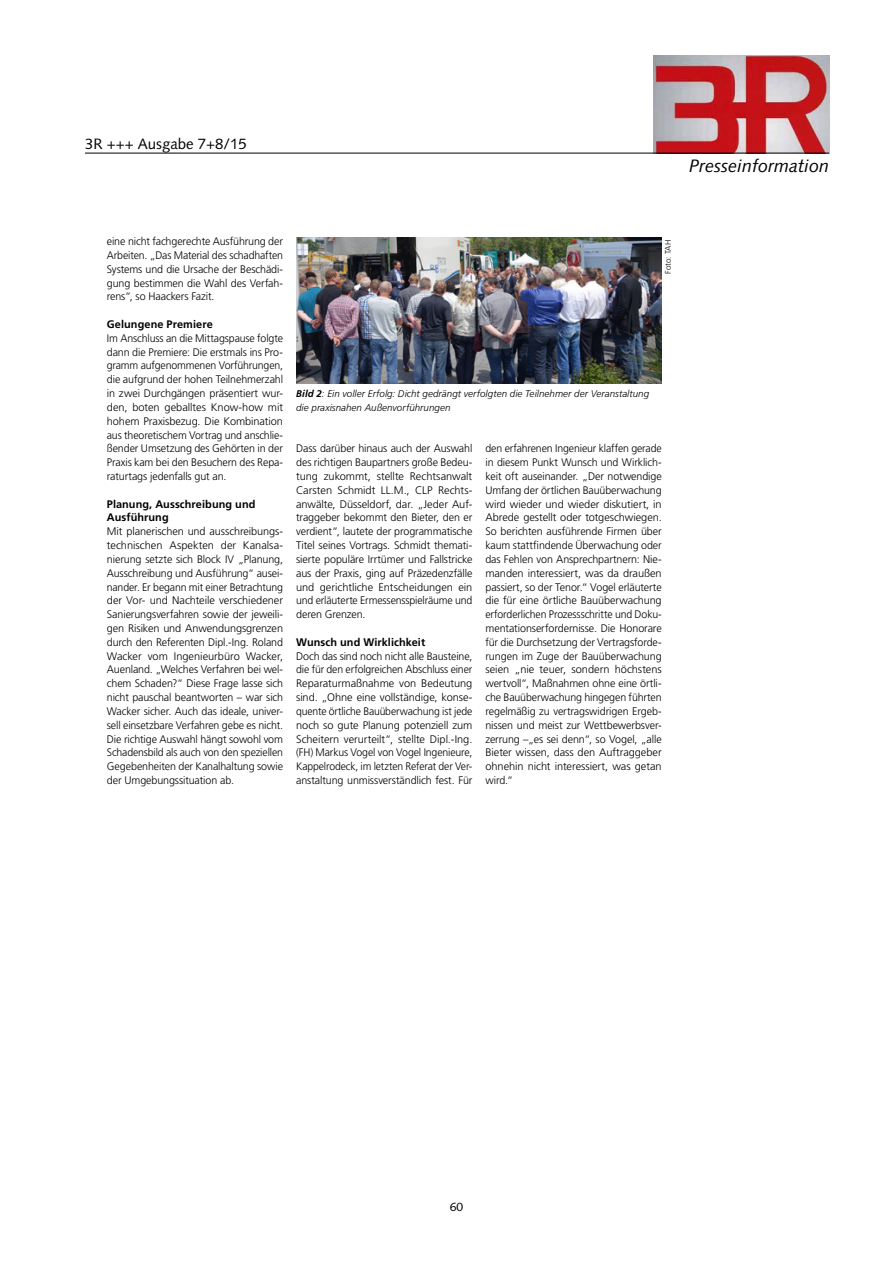
<style>
.page{position:relative;width:893px;height:1263px;background:#fff}
.page>*{position:absolute;margin:0;border:0;box-sizing:border-box;transform-origin:0 0}
.t1{font:italic 18px "Syntax LT Std";color:#000}
.t2{font:15px "Syntax LT Std";color:#000}
.t3{font:12px "Syntax LT Std";color:#000}
.t4{font:300 10.95px/13.8px "Frutiger LT Pro";letter-spacing:-.01em;color:#000;text-align:justify}
.t5{font:300 10.95px/13.8px "Frutiger LT Pro";letter-spacing:-.01em;color:#000;text-align:justify;scale:.96 1}
.t6{font:700 10.95px/13.8px "Frutiger LT Pro";letter-spacing:.005em;color:#000}
.t7{font:italic 300 9.75px/13.8px "Frutiger LT Pro";letter-spacing:.005em;color:#000}
.t8{font:300 8.1px "Frutiger LT Pro";color:#000}
.s1{font-weight:700}
</style>
<div class="page">
<img style="left:654px;top:55px;width:175px;height:98px">
<hr style="left:85px;top:153px;width:744px;height:1px;background:#000">
<img style="left:296px;top:238px;width:366px;height:145px">
<h2 class="t2" style="left:85px;top:135px;width:163px">3R +++ Ausgabe 7+8/15</h2>
<h1 class="t1" style="left:689px;top:155px;width:142px">Presseinformation</h1>
<p class="t4" style="left:107px;top:234px;width:178px">eine nicht fachgerechte Ausführung der Arbeiten. „Das Material des schadhaften Systems und die Ursache der Beschädi&shy;gung bestimmen die Wahl des Verfah&shy;rens“, so Haackers Fazit.</p>
<p class="t6" style="left:107px;top:317px;width:107px">Gelungene Premiere</p>
<p class="t4" style="left:107px;top:331px;width:178px">Im Anschluss an die Mittagspause folgte dann die Premiere: Die erstmals ins Pro&shy;gramm aufgenommenen Vorführungen, die aufgrund der hohen Teilnehmerzahl in zwei Durchgängen präsentiert wur&shy;den, boten geballtes Know-how mit hohem Praxisbezug. Die Kombination aus theoretischem Vortrag und anschlie&shy;ßender Umsetzung des Gehörten in der Praxis kam bei den Besuchern des Repa&shy;raturtags jedenfalls gut an.</p>
<p class="t6" style="left:107px;top:497px;width:150px">Planung, Ausschreibung und<br>Ausführung</p>
<p class="t4" style="left:107px;top:525px;width:178px">Mit planerischen und ausschreibungs&shy;technischen Aspekten der Kanalsa&shy;nierung setzte sich Block IV „Planung, Ausschreibung und Ausführung“ ausei&shy;nander. Er begann mit einer Betrachtung der Vor- und Nachteile verschiedener Sanierungsverfahren sowie der jeweili&shy;gen Risiken und Anwendungsgrenzen durch den Referenten Dipl.-Ing. Roland Wacker vom Ingenieurbüro Wacker, Auenland. „Welches Verfahren bei wel&shy;chem Schaden?“ Diese Frage lasse sich nicht pauschal beantworten – war sich Wacker sicher. Auch das ideale, univer&shy;sell einsetzbare Verfahren gebe es nicht.<br>Die richtige Auswahl hängt sowohl vom Schadensbild als auch von den speziellen Gegebenheiten der Kanalhaltung sowie der Umgebungssituation ab.</p>
<p class="t8" style="left:663px;top:274px;width:35px;rotate:-90deg">Foto: TAH</p>
<p class="t7" style="left:296px;top:387px;width:355px"><span class="s1">Bild 2</span>: Ein voller Erfolg: Dicht gedrängt verfolgten die Teilnehmer der Veranstaltung die praxisnahen Außenvorführungen</p>
<p class="t4" style="left:296px;top:442px;width:178px">Dass darüber hinaus auch der Auswahl des richtigen Baupartners große Bedeu&shy;tung zukommt, stellte Rechtsanwalt Carsten Schmidt LL.M., CLP Rechts&shy;anwälte, Düsseldorf, dar. „Jeder Auf&shy;traggeber bekommt den Bieter, den er verdient“, lautete der programmatische Titel seines Vortrags. Schmidt themati&shy;sierte populäre Irrtümer und Fallstricke aus der Praxis, ging auf Präzedenzfälle und gerichtliche Entscheidungen ein und erläuterte Ermessensspielräume und deren Grenzen.</p>
<p class="t6" style="left:296px;top:635px;width:131px">Wunsch und Wirklichkeit</p>
<p class="t4" style="left:296px;top:649px;width:178px">Doch das sind noch nicht alle Bausteine, die für den erfolgreichen Abschluss einer Reparaturmaßnahme von Bedeutung sind. „Ohne eine vollständige, konse&shy;quente örtliche Bauüberwachung ist jede noch so gute Planung potenziell zum Scheitern verurteilt“, stellte Dipl.-Ing. (FH) Markus Vogel von Vogel Ingenieure, Kappelrodeck, im letzten Referat der Ver&shy;anstaltung unmissverständlich fest. Für</p>
<p class="t5" style="left:485px;top:442px;width:185px">den erfahrenen Ingenieur klaffen gerade in diesem Punkt Wunsch und Wirklich&shy;keit oft auseinander. „Der notwendige Umfang der örtlichen Bauüberwachung wird wieder und wieder diskutiert, in Abrede gestellt oder totgeschwiegen.<br>So berichten ausführende Firmen über kaum stattfindende Überwachung oder das Fehlen von Ansprechpartnern: Nie&shy;manden interessiert, was da draußen passiert, so der Tenor.“ Vogel erläuterte die für eine örtliche Bauüberwachung erforderlichen Prozessschritte und Doku&shy;mentationserfordernisse. Die Honorare für die Durchsetzung der Vertragsforde&shy;rungen im Zuge der Bauüberwachung seien „nie teuer, sondern höchstens wertvoll“, Maßnahmen ohne eine örtli&shy;che Bauüberwachung hingegen führten regelmäßig zu vertragswidrigen Ergeb&shy;nissen und meist zur Wettbewerbsver&shy;zerrung –„es sei denn“, so Vogel, „alle Bieter wissen, dass den Auftraggeber ohnehin nicht interessiert, was getan wird.“</p>
<p class="t3" style="left:450px;top:1200px;width:15px">60</p>
</div>
